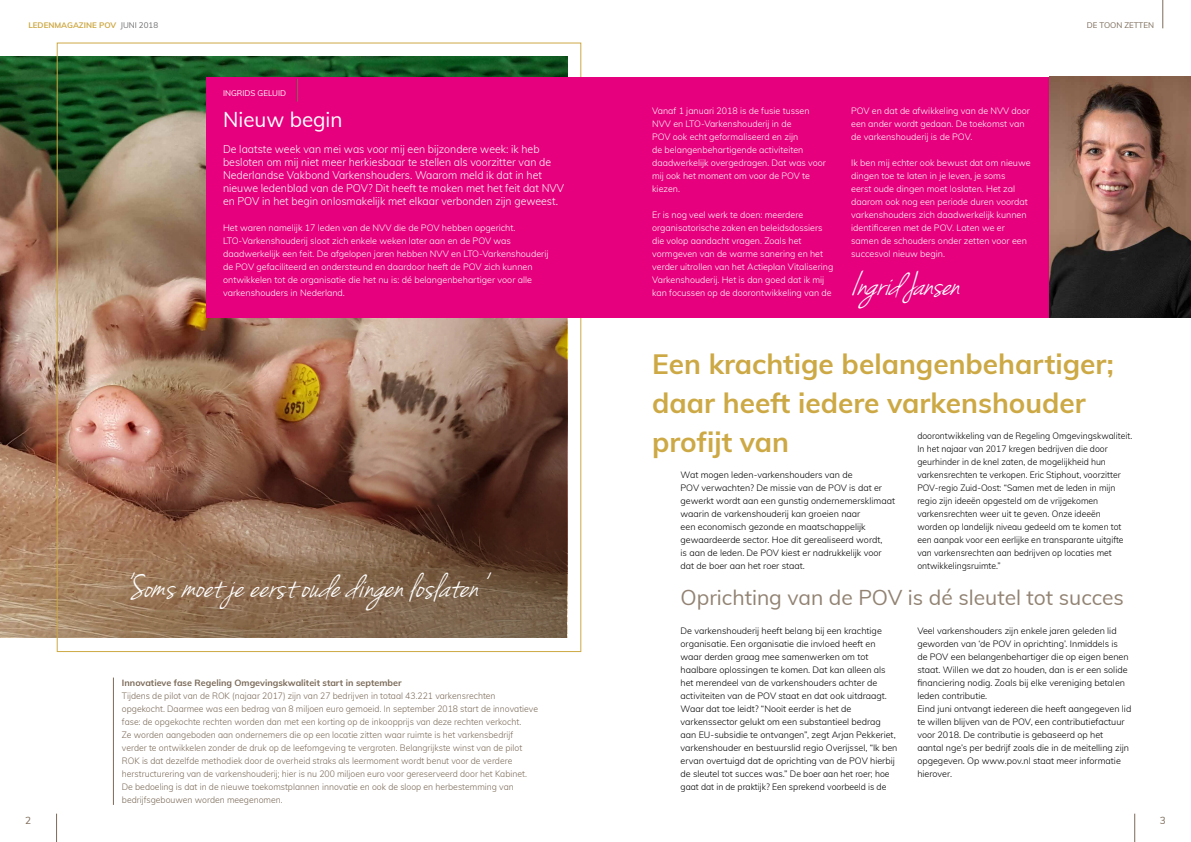
<style>
.page{position:relative;width:1191px;height:842px;background:#fff}
.page>*{position:absolute;margin:0;border:0;box-sizing:border-box;transform-origin:0 0}
.t1{font:italic 35px "Jenna Sue";color:#fff}
.t2{font:700 28px/39px "Muli";color:#cda945}
.t3{font:21px "Muli";color:#928373}
.t4{font:21px "Muli";color:#fff}
.t5{font:300 11px/13px "Muli";color:#fff;scale:.96 1}
.t6{font:10px "Muli";color:#7b6a58}
.t7{font:300 9px/13px "Muli";color:#000}
.t8{font:300 9px/13px "Muli";color:#fff}
.t9{font:300 9px/13px "Muli";color:#7b6a58;scale:.96 1}
.t10{font:300 9px/13px "Muli";color:#000;scale:.96 1}
.t11{font:700 9px "Muli";color:#7b6a58}
.t12{font:700 8px "Muli";color:#cda945}
.t13{font:8px "Muli";color:#fff}
.t14{font:8px "Muli";color:#7b6a58}
.s1{font-weight:400;color:#706f6f}
</style>
<div class="page">
<svg style="left:1134px;top:814px;width:1px;height:28px"></svg>
<img style="left:0;top:57px;width:567px;height:581px">
<div style="left:206px;top:77px;width:847px;height:240px;background:#e6007d"></div>
<img style="left:1049px;top:77px;width:142px;height:240px">
<svg style="left:297px;top:79px;width:1px;height:23px"></svg>
<hr style="left:113px;top:677px;width:1px;height:128px;background:#7b6a58">
<svg style="left:56px;top:814px;width:1px;height:28px"></svg>
<svg style="left:1162px;top:0;width:1px;height:28px"></svg>
<p class="t12" style="left:28px;top:20px;width:131px">LEDENMAGAZINE POV <span class="s1">JUNI 2018</span></p>
<p class="t13" style="left:223px;top:88px;width:65px">INGRIDS GELUID</p>
<h3 class="t4" style="left:223px;top:104px;width:121px">Nieuw begin</h3>
<p class="t5" style="left:223px;top:142px;width:357px">De laatste week van mei was voor mij een bijzondere week: ik heb besloten om mij niet meer herkiesbaar te stellen als voorzitter van de Nederlandse Vakbond Varkenshouders. Waarom meld ik dat in het nieuwe ledenblad van de POV? Dit heeft te maken met het feit dat NVV en POV in het begin onlosmakelijk met elkaar verbonden zijn geweest.</p>
<p class="t8" style="left:223px;top:221px;width:327px">Het waren namelijk 17 leden van de NVV die de POV hebben opgericht.<br>LTO-Varkenshouderij sloot zich enkele weken later aan en de POV was daadwerkelijk een feit. De afgelopen jaren hebben NVV en LTO-Varkenshouderij de POV gefaciliteerd en ondersteund en daardoor heeft de POV zich kunnen ontwikkelen tot de organisatie die het nu is: dé belangenbehartiger voor alle varkenshouders in Nederland.</p>
<h1 class="t1" style="left:122px;top:566px;width:381px">'Somsmoetjeeerstoudedingenloslaten'</h1>
<p class="t11" style="left:122px;top:676px;width:281px">Innovatieve fase Regeling Omgevingskwaliteit start in september</p>
<p class="t9" style="left:122px;top:689px;width:435px">Tijdens de pilot van de ROK (najaar 2017) zijn van 27 bedrijven in totaal 43.221 varkensrechten opgekocht. Daarmee was een bedrag van 8 miljoen euro gemoeid. In september 2018 start de innovatieve fase: de opgekochte rechten worden dan met een korting op de inkoopprijs van deze rechten verkocht.<br>Ze worden aangeboden aan ondernemers die op een locatie zitten waar ruimte is het varkensbedrijf verder te ontwikkelen zonder de druk op de leefomgeving te vergroten. Belangrijkste winst van de pilot ROK is dat dezelfde methodiek door de overheid straks als leermoment wordt benut voor de verdere herstructurering van de varkenshouderij; hier is nu 200 miljoen euro voor gereserveerd door het Kabinet.<br>De bedoeling is dat in de nieuwe toekomstplannen innovatie en ook de sloop en herbestemming van bedrijfsgebouwen worden meegenomen.</p>
<p class="t8" style="left:652px;top:104px;width:175px">Vanaf 1 januari 2018 is de fusie tussen<br>NVV en LTO-Varkenshouderij in de<br>POV ook echt geformaliseerd en zijn<br>de belangenbehartigende activiteiten daadwerkelijk overgedragen. Dat was voor mij ook het moment om voor de POV te kiezen.</p>
<p class="t8" style="left:652px;top:208px;width:183px">Er is nog veel werk te doen: meerdere organisatorische zaken en beleidsdossiers die volop aandacht vragen. Zoals het vormgeven van de warme sanering en het verder uitrollen van het Actieplan Vitalisering Varkenshouderij. Het is dan goed dat ik mij kan focussen op de doorontwikkeling van de</p>
<p class="t8" style="left:851px;top:104px;width:180px">POV en dat de afwikkeling van de NVV door een ander wordt gedaan. De toekomst van de varkenshouderij is de POV.</p>
<p class="t8" style="left:851px;top:156px;width:181px">Ik ben mij echter ook bewust dat om nieuwe dingen toe te laten in je leven, je soms<br>eerst oude dingen moet loslaten. Het zal daarom ook nog een periode duren voordat varkenshouders zich daadwerkelijk kunnen identificeren met de POV. Laten we er samen de schouders onder zetten voor een succesvol nieuw begin.</p>
<h1 class="t1" style="left:851px;top:265px;width:129px">IngridJansen</h1>
<p class="t14" style="left:1086px;top:20px;width:69px">DE TOON ZETTEN</p>
<h2 class="t2" style="left:652px;top:343px;width:463px">Een krachtige belangenbehartiger; daar heeft iedere varkenshouder profijt van</h2>
<p class="t10" style="left:917px;top:429px;width:225px">doorontwikkeling van de Regeling Omgevingskwaliteit.<br>In het najaar van 2017 kregen bedrijven die door geurhinder in de knel zaten, de mogelijkheid hun varkensrechten te verkopen. Eric Stiphout, voorzitter POV-regio Zuid-Oost: “Samen met de leden in mijn regio zijn ideeën opgesteld om de vrijgekomen varkensrechten weer uit te geven. Onze ideeën worden op landelijk niveau gedeeld om te komen tot een aanpak voor een eerlijke en transparante uitgifte van varkensrechten aan bedrijven op locaties met ontwikkelingsruimte.”</p>
<p class="t7" style="left:680px;top:468px;width:216px">Wat mogen leden-varkenshouders van de<br>POV verwachten? De missie van de POV is dat er gewerkt wordt aan een gunstig ondernemersklimaat waarin de varkenshouderij kan groeien naar<br>een economisch gezonde en maatschappelijk gewaardeerde sector. Hoe dit gerealiseerd wordt,<br>is aan de leden. De POV kiest er nadrukkelijk voor dat de boer aan het roer staat.</p>
<h3 class="t3" style="left:680px;top:582px;width:445px">Oprichting van de POV is dé sleutel tot succes</h3>
<p class="t7" style="left:680px;top:624px;width:218px">De varkenshouderij heeft belang bij een krachtige organisatie. Een organisatie die invloed heeft en waar derden graag mee samenwerken om tot haalbare oplossingen te komen. Dat kan alleen als het merendeel van de varkenshouders achter de activiteiten van de POV staat en dat ook uitdraagt.<br>Waar dat toe leidt? “Nooit eerder is het de varkenssector gelukt om een substantieel bedrag aan EU-subsidie te ontvangen”, zegt Arjan Pekkeriet, varkenshouder en bestuurslid regio Overijssel, “Ik ben ervan overtuigd dat de oprichting van de POV hierbij de sleutel tot succes was.” De boer aan het roer; hoe gaat dat in de praktijk? Een sprekend voorbeeld is de</p>
<p class="t7" style="left:917px;top:624px;width:215px">Veel varkenshouders zijn enkele jaren geleden lid geworden van ‘de POV in oprichting’. Inmiddels is<br>de POV een belangenbehartiger die op eigen benen staat. Willen we dat zo houden, dan is er een solide financiering nodig. Zoals bij elke vereniging betalen leden contributie.<br>Eind juni ontvangt iedereen die heeft aangegeven lid te willen blijven van de POV, een contributiefactuur voor 2018. De contributie is gebaseerd op het aantal nge’s per bedrijf zoals die in de meitelling zijn opgegeven. Op www.pov.nl staat meer informatie hierover.</p>
<p class="t6" style="left:25px;top:813px;width:7px">2</p>
<p class="t6" style="left:1160px;top:813px;width:7px">3</p>
</div>
